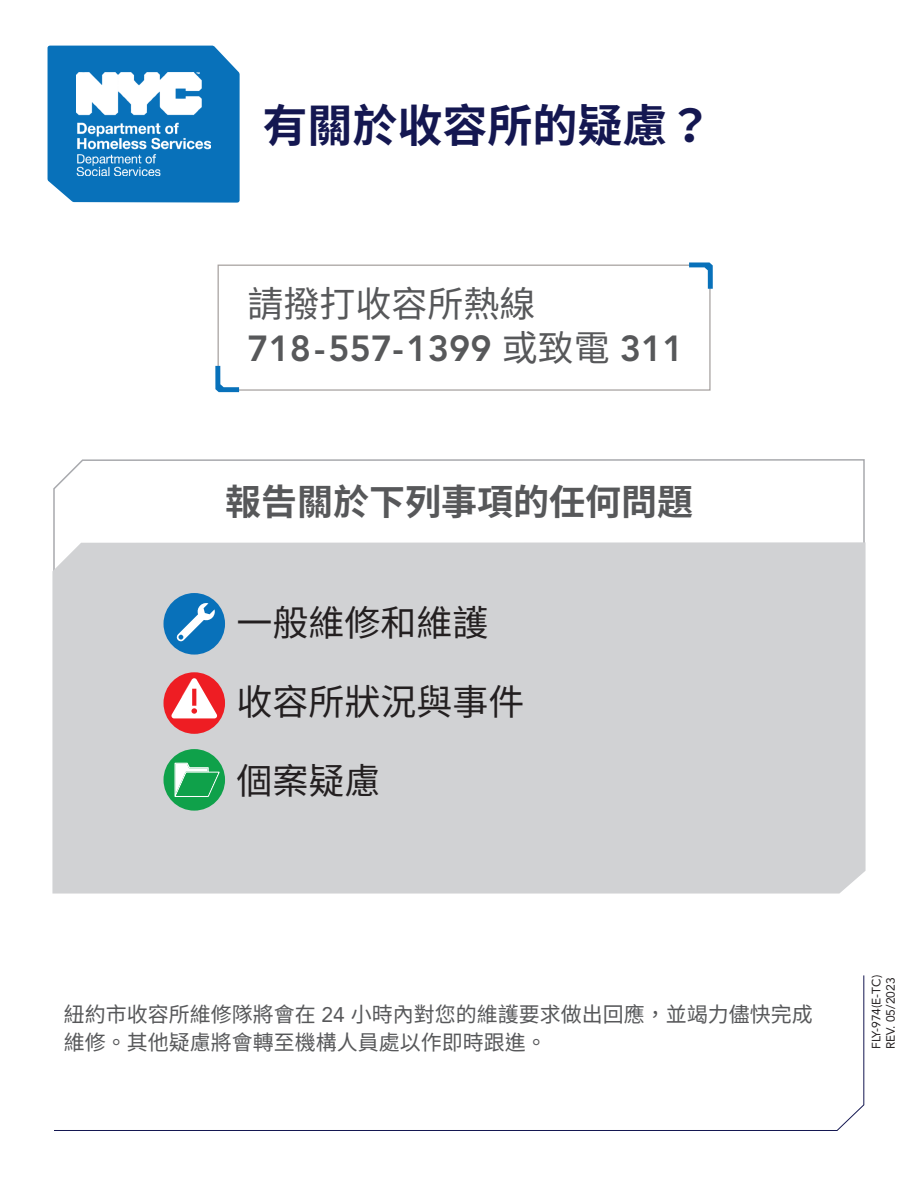
<style>
.page{position:relative;width:918px;height:1188px;background:#fff}
.page>*{position:absolute;margin:0;border:0;box-sizing:border-box;transform-origin:0 0}
.t1{font:700 45px "Source Han Sans TC";color:#141751}
.t2{font:36px/79.2px "Source Han Sans TC";color:#231f20}
.t3{font:800 36px "Avenir LT Std";color:#57585a}
.t4{font:700 36px "Source Han Sans TC";color:#57585a}
.t5{font:36px "Source Han Sans TC";color:#57585a}
.t6{font:21px/28.2px "Source Han Sans TC";color:#57585a}
.t7{font:12px/14.4px "Avenir LT Std";color:#231f20}
.s1{font-family:"Source Han Sans TC";font-weight:400}
.s2{font-family:"Avenir LT Std"}
</style>
<div class="page">
<svg style="left:53px;top:459px;width:812px;height:83px"></svg>
<div style="left:52px;top:542px;width:814px;height:352px;background:#d1d2d4"></div>
<svg style="left:47px;top:45px;width:193px;height:158px"></svg>
<img style="left:76px;top:73px;width:135px;height:102px">
<div style="left:164px;top:672px;width:61px;height:62px;background:#ee1d23;border-radius:50%"></div>
<div style="left:164px;top:749px;width:61px;height:62px;background:#0fa14a;border-radius:50%"></div>
<div style="left:164px;top:593px;width:61px;height:62px;background:#0871ba;border-radius:50%"></div>
<svg style="left:171px;top:678px;width:47px;height:40px"></svg>
<svg style="left:177px;top:603px;width:38px;height:39px"></svg>
<svg style="left:175px;top:763px;width:45px;height:34px"></svg>
<svg style="left:54px;top:975px;width:811px;height:156px"></svg>
<div style="left:218px;top:265px;width:493px;height:126px;border:1px solid #a7a2a0"></div>
<svg style="left:689px;top:262px;width:24px;height:27px"></svg>
<svg style="left:215px;top:366px;width:24px;height:26px"></svg>
<h1 class="t1" style="left:262px;top:101px;width:451px">有關於收容所的疑慮？</h1>
<h2 class="t5" style="left:247px;top:284px;width:289px">請撥打收容所熱線</h2>
<h2 class="t3" style="left:247px;top:327px;width:438px">718-557-1399 <span class="s1">或致電</span> 311</h2>
<h2 class="t4" style="left:225px;top:481px;width:469px">報告關於下列事項的任何問題</h2>
<h2 class="t2" style="left:236px;top:584px;width:290px">一般維修和維護收容所狀況與事件</h2>
<h2 class="t2" style="left:236px;top:742px;width:145px">個案疑慮</h2>
<p class="t6" style="left:64px;top:1001px;width:751px">紐約市收容所維修隊將會在 <span class="s2">24</span> 小時內對您的維護要求做出回應，並竭力儘快完成維修。其他疑慮將會轉至機構人員處以作即時跟進。</p>
<p class="t7" style="left:869px;top:1049px;width:76px;rotate:-90deg">FLY-974(E-TC)<br>REV. 05/2023</p>
</div>
